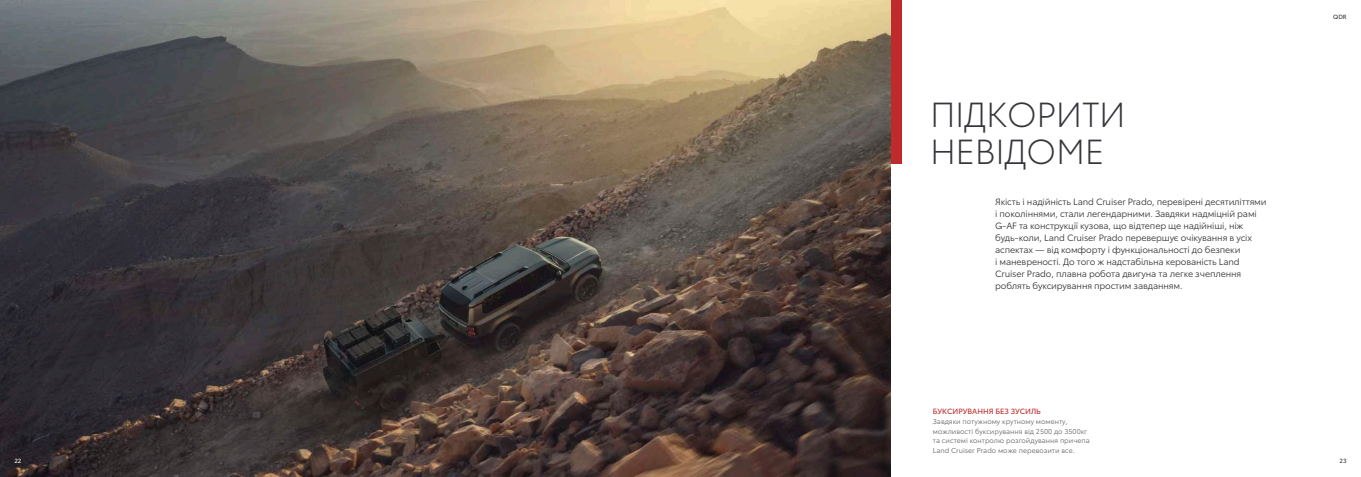
<style>
.page{position:relative;width:1361px;height:477px;background:#fff}
.page>*{position:absolute;margin:0;border:0;box-sizing:border-box;transform-origin:0 0}
.t1{font:300 34.2px/37.1px "Toyota Type";letter-spacing:-.01em;color:#37353b}
.t2{font:9px/12px "Toyota Type";letter-spacing:-.015em;color:#343433}
.t3{font:7.5px "Toyota Type";color:#bf2b2a}
.t4{font:7px/9.8px "Toyota Type";color:#656565}
.t5{font:6px "Toyota Type";color:#343433}
.t6{font:6px "Toyota Type";color:#fff}
</style>
<div class="page">
<div style="left:890px;top:0;width:11px;height:164px;background:#bf2b2a"></div>
<img style="left:0;top:0;width:890px;height:476px">
<h1 class="t1" style="left:930px;top:93px;width:197px">ПІДКОРИТИ<br>НЕВІДОМЕ</h1>
<p class="t2" style="left:995px;top:195px;width:273px">Якість і надійність Land Cruiser Prado, перевірені десятиліттями і поколіннями, стали легендарними. Завдяки надміцній рамі G-AF та конструкції кузова, що відтепер ще надійніші, ніж будь-коли, Land Cruiser Prado перевершує очікування в усіх аспектах ― від комфорту і функціональності до безпеки<br>і маневреності. До того ж надстабільна керованість Land Cruiser Prado, плавна робота двигуна та легке зчеплення роблять буксирування простим завданням.</p>
<p class="t3" style="left:933px;top:405px;width:110px">БУКСИРУВАННЯ БЕЗ ЗУСИЛЬ</p>
<p class="t4" style="left:933px;top:415px;width:158px">Завдяки потужному крутному моменту, можливості буксирування від 2500 до 3500кг та системі контролю розгойдування причепа Land Cruiser Prado може перевозити все.</p>
<p class="t5" style="left:1333px;top:12px;width:15px">QDR</p>
<p class="t6" style="left:14px;top:455px;width:9px">22</p>
<p class="t5" style="left:1339px;top:455px;width:9px">23</p>
</div>
